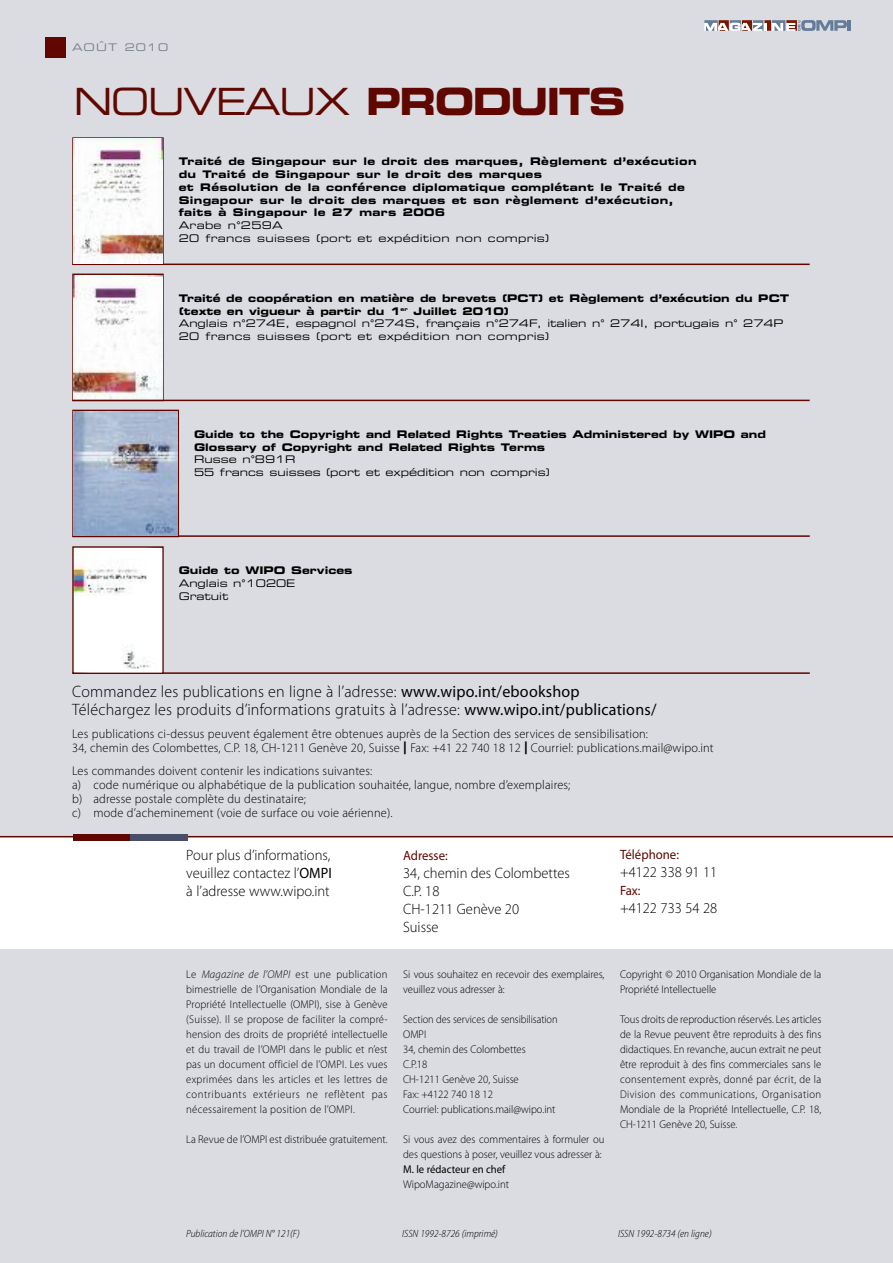
<style>
.page{position:relative;width:893px;height:1263px;background:#dadce1}
.page>*{position:absolute;margin:0;border:0;box-sizing:border-box;transform-origin:0 0}
.t1{font:37.5px "Eurostile LT Std Ex 2";letter-spacing:-.05em;color:#5f0700;scale:.95 1}
.t2{font:300 16.5px/18px "Myriad Pro";letter-spacing:.015em;color:#000}
.t3{font:300 15px/18px "Myriad Pro";color:#000;text-align:justify}
.t4{font:13.5px "Myriad Pro";color:#5f0700;scale:.95 1}
.t5{font:300 12.75px/14.2px "Myriad Pro";letter-spacing:.015em;color:#000}
.t6{font:300 11.25px/15px "Myriad Pro";color:#000;scale:.95 1}
.t7{font:300 11.25px/15px "Myriad Pro";color:#000;scale:.92 1}
.t8{font:11.25px "Myriad Pro";color:#000;scale:.95 1}
.t9{font:10.5px/12.8px "Eurostile LT Std Bold Ex 2";letter-spacing:.03em;color:#000}
.t10{font:10.5px/12.8px "Eurostile LT Std Bold Ex 2";color:#000}
.t11{font:10.5px/12.8px "Eurostile LT Std Ex 2";color:#000}
.t12{font:italic 300 semi-condensed 10.5px "Myriad Pro";color:#000}
.t13{font:10.5px/12.8px "Eurostile LT Std Ex 2";letter-spacing:.03em;color:#000}
.t14{font:10.5px "Eurostile LT Std Ex 2";letter-spacing:.095em;color:#78808b}
.s1{font-family:"Eurostile LT Std Bold Ex 2"}
.s2{font-weight:400}
.s3{font-weight:900}
.s4{font-style:italic}
</style>
<div class="page">
<div style="left:0;top:837px;width:893px;height:111px;background:#fff"></div>
<hr style="left:0;top:836px;width:893px;height:1px;background:#5f0700">
<div style="left:73px;top:834px;width:58px;height:6px;background:#5f0700"></div>
<div style="left:131px;top:834px;width:57px;height:6px;background:#484e67"></div>
<hr style="left:72px;top:264px;width:738px;height:1px;background:#5f0700">
<hr style="left:72px;top:535px;width:738px;height:2px;background:#5f0700">
<img style="left:74px;top:139px;width:88px;height:124px">
<div style="left:72px;top:274px;width:92px;height:127px;border:2px solid #5f0700"></div>
<img style="left:74px;top:275px;width:88px;height:125px">
<div style="left:72px;top:410px;width:107px;height:127px;border:2px solid #5f0700"></div>
<img style="left:74px;top:411px;width:103px;height:125px">
<hr style="left:72px;top:672px;width:738px;height:2px;background:#5f0700">
<img style="left:74px;top:548px;width:88px;height:124px">
<svg style="left:704px;top:20px;width:147px;height:11px;background:#a7a3ac"></svg>
<hr style="left:72px;top:400px;width:738px;height:1px;background:#5f0700">
<div style="left:45px;top:38px;width:21px;height:20px;background:#5f0700"></div>
<p class="t14" style="left:72px;top:43px;width:98px">AOÛT 2010</p>
<h1 class="t1" style="left:74px;top:88px;width:582px">NOUVEAUX <span class="s1">PRODUITS</span></h1>
<p class="t9" style="left:179px;top:156px;width:519px">Traité de Singapour sur le droit des marques, Règlement d’exécution du Traité de Singapour sur le droit des marques<br>et Résolution de la conférence diplomatique complétant le Traité de Singapour sur le droit des marques et son règlement d’exécution, faits à Singapour le 27 mars 2006</p>
<p class="t13" style="left:179px;top:220px;width:372px">Arabe n°259A<br>20 francs suisses (port et expédition non compris)</p>
<p class="t10" style="left:179px;top:292px;width:612px">Traité de coopération en matière de brevets (PCT) et Règlement d’exécution du PCT (texte en vigueur à partir du 1<sup>er</sup> Juillet 2010)</p>
<p class="t11" style="left:179px;top:318px;width:606px">Anglais n°274E, espagnol n°274S, français n°274F, italien n° 274I, portugais n° 274P<br>20 francs suisses (port et expédition non compris)</p>
<p class="t10" style="left:194px;top:429px;width:573px">Guide to the Copyright and Related Rights Treaties Administered by WIPO and<br>Glossary of Copyright and Related Rights Terms</p>
<p class="t11" style="left:194px;top:454px;width:357px">Russe n°891R<br>55 francs suisses (port et expédition non compris)</p>
<p class="t10" style="left:179px;top:565px;width:175px">Guide to WIPO Services</p>
<p class="t11" style="left:179px;top:578px;width:118px">Anglais n°1020E<br>Gratuit</p>
<h2 class="t2" style="left:72px;top:684px;width:586px">Commandez les publications en ligne à l’adresse: <span class="s2">www.wipo.int/ebookshop<br></span>Téléchargez les produits d’informations gratuits à l’adresse: <span class="s2">www.wipo.int/publications/</span></h2>
<p class="t5" style="left:72px;top:727px;width:643px">Les publications ci-dessus peuvent également être obtenues auprès de la Section des services de sensibilisation:<br>34, chemin des Colombettes, C.P. 18, CH-1211 Genève 20, Suisse <span class="s3">|</span> Fax: +41 22 740 18 12 <span class="s3">|</span> Courriel: publications.mail@wipo.int</p>
<p class="t5" style="left:72px;top:764px;width:500px">Les commandes doivent contenir les indications suivantes:<br>a) code numérique ou alphabétique de la publication souhaitée, langue, nombre d’exemplaires; b) adresse postale complète du destinataire;<br>c) mode d’acheminement (voie de surface ou voie aérienne).</p>
<h3 class="t3" style="left:186px;top:847px;width:147px">Pour plus d’informations, veuillez contactez l’<span class="s2">OMPI </span>à l’adresse www.wipo.int</h3>
<p class="t4" style="left:403px;top:850px;width:48px">Adresse:</p>
<h3 class="t3" style="left:403px;top:865px;width:168px;text-align:left">34, chemin des Colombettes<br>C.P. 18<br>CH-1211 Genève 20<br>Suisse</h3>
<p class="t6" style="left:186px;top:967px;width:213px;text-align:justify">Le <span class="s4">Magazine de l’OMPI</span> est une publication bimestrielle de l’Organisation Mondiale de la Propriété Intellectuelle (OMPI), sise à Genève (Suisse). Il se propose de faciliter la compré&shy;hension des droits de propriété intellectuelle et du travail de l’OMPI dans le public et n’est pas un document officiel de l’OMPI. Les vues exprimées dans les articles et les lettres de contribuants extérieurs ne reflètent pas nécessairement la position de l’OMPI.</p>
<p class="t6" style="left:186px;top:1132px;width:213px">La Revue de l’OMPI est distribuée gratuitement.</p>
<p class="t6" style="left:403px;top:967px;width:213px">Si vous souhaitez en recevoir des exemplaires, veuillez vous adresser à:</p>
<p class="t7" style="left:403px;top:1012px;width:169px">Section des services de sensibilisation<br>OMPI<br>34, chemin des Colombettes<br>C.P.18<br>CH-1211 Genève 20, Suisse<br>Fax: +4122 740 18 12<br>Courriel: publications.mail@wipo.int</p>
<p class="t6" style="left:403px;top:1132px;width:213px">Si vous avez des commentaires à formuler ou des questions à poser, veuillez vous adresser à:</p>
<p class="t8" style="left:403px;top:1164px;width:109px">M. le rédacteur en chef</p>
<p class="t6" style="left:403px;top:1177px;width:113px">WipoMagazine@wipo.int</p>
<p class="t4" style="left:620px;top:849px;width:64px">Téléphone:</p>
<h3 class="t3" style="left:620px;top:864px;width:99px">+4122 338 91 11</h3>
<p class="t4" style="left:620px;top:885px;width:23px">Fax:</p>
<h3 class="t3" style="left:620px;top:900px;width:99px">+4122 733 54 28</h3>
<p class="t6" style="left:620px;top:967px;width:213px">Copyright © 2010 Organisation Mondiale de la<br>Propriété Intellectuelle</p>
<p class="t6" style="left:620px;top:1012px;width:213px;text-align:justify">Tous droits de reproduction réservés. Les articles de la Revue peuvent être reproduits à des fins didactiques. En revanche, aucun extrait ne peut être reproduit à des fins commerciales sans le consentement exprès, donné par écrit, de la Division des communications, Organisation Mondiale de la Propriété Intellectuelle, C.P. 18, CH-1211 Genève 20, Suisse.</p>
<p class="t12" style="left:186px;top:1230px;width:115px">Publication de l’OMPI N° 121(F)</p>
<p class="t12" style="left:402px;top:1230px;width:97px">ISSN 1992-8726 (imprimé)</p>
<p class="t12" style="left:618px;top:1230px;width:95px">ISSN 1992-8734 (en ligne)</p>
</div>
